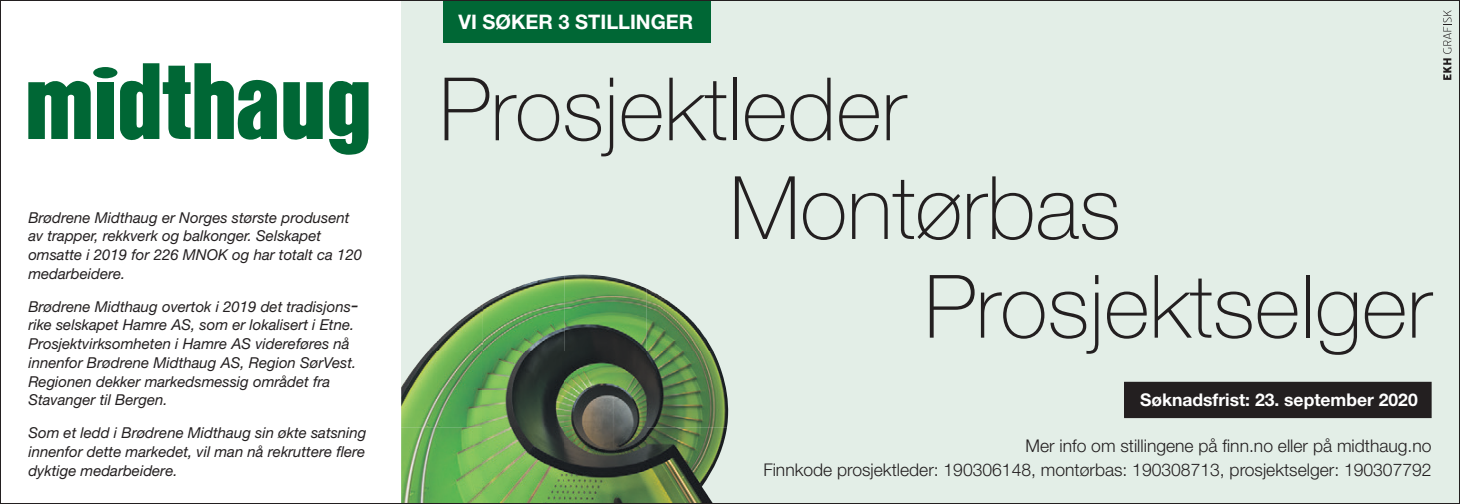
<style>
.page{position:relative;width:1460px;height:504px;background:#fff}
.page>*{position:absolute;margin:0;border:0;box-sizing:border-box;transform-origin:0 0}
.t1{font:100 87.5px "Helvetica Neue LT Std";color:#231f20}
.t2{font:700 20px "Helvetica Neue LT Std";color:#fff}
.t3{font:300 17.5px/23.8px "Helvetica Neue LT Std";color:#231f20;text-align:right}
.t4{font:700 17.5px "Helvetica Neue LT Std";color:#fff}
.t5{font:italic 15px/18.8px "Helvetica Neue LT Std";color:#231f20}
</style>
<div class="page">
<div style="left:401px;top:0;width:1059px;height:503px;background:#e3eee7"></div>
<div style="left:1125px;top:382px;width:306px;height:35px;background:#231f20"></div>
<div style="left:1124px;top:381px;width:307px;height:36px;border:2px solid #231f20"></div>
<div style="left:443px;top:0;width:267px;height:43px;background:#006735"></div>
<div style="left:97px;top:82px;width:17px;height:57px;background:#006735"></div>
<svg style="left:28px;top:80px;width:63px;height:59px"></svg>
<svg style="left:283px;top:82px;width:40px;height:58px;background:#2a8056"></svg>
<svg style="left:329px;top:81px;width:40px;height:73px"></svg>
<svg style="left:120px;top:63px;width:157px;height:77px"></svg>
<div style="left:93px;top:67px;width:24px;height:11px;background:#006735;border-radius:50%"></div>
<img style="left:429px;top:304px;width:54px;height:46px">
<img style="left:483px;top:274px;width:163px;height:76px">
<img style="left:646px;top:288px;width:67px;height:62px">
<img style="left:401px;top:350px;width:327px;height:151px">
<svg style="left:1443px;top:10px;width:8px;height:70px"></svg>
<h2 class="t2" style="left:459px;top:10px;width:236px">VI SØKER 3 STILLINGER</h2>
<h1 class="t1" style="left:439px;top:59px;width:468px">Prosjektleder</h1>
<h1 class="t1" style="left:729px;top:157px;width:393px">Montørbas</h1>
<h1 class="t1" style="left:924px;top:256px;width:509px">Prosjektselger</h1>
<p class="t4" style="left:1140px;top:388px;width:279px">Søknadsfrist: 23. september 2020</p>
<p class="t5" style="left:28px;top:207px;width:335px">Brødrene Midthaug er Norges største produsent av trapper, rekkverk og balkonger. Selskapet omsatte i 2019 for 226 MNOK og har totalt ca 120 medarbeidere.</p>
<p class="t5" style="left:28px;top:296px;width:332px">Brødrene Midthaug overtok i 2019 det tradisjons&shy;rike selskapet Hamre AS, som er lokalisert i Etne.<br>Prosjektvirksomheten i Hamre AS videreføres nå innenfor Brødrene Midthaug AS, Region SørVest.<br>Regionen dekker markedsmessig området fra Stavanger til Bergen.</p>
<p class="t5" style="left:28px;top:422px;width:340px;text-align:justify">Som et ledd i Brødrene Midthaug sin økte satsning innenfor dette markedet, vil man nå rekruttere ere dyktige medarbeidere.</p>
<p class="t3" style="left:763px;top:433px;width:670px">Mer info om stillingene på nn.no eller på midthaug.no<br>Finnkode prosjektleder: 190306148, montørbas: 190308713, prosjektselger: 190307792</p>
</div>
